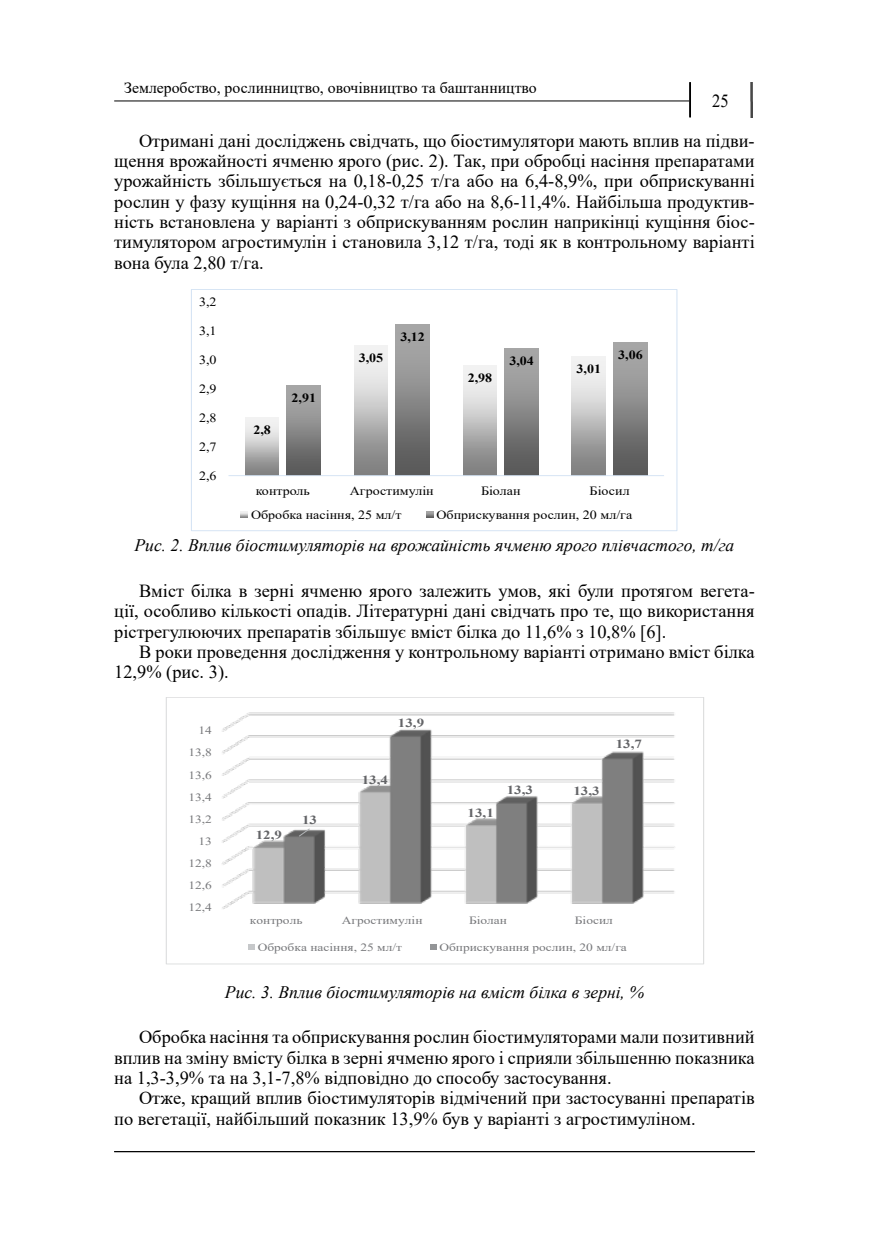
<style>
.page{position:relative;width:869px;height:1241px;background:#fff}
.page>*{position:absolute;margin:0;border:0;box-sizing:border-box;transform-origin:0 0}
.t1{font:18.38px/20.3px "Times New Roman";color:#000;text-align:justify}
.t2{font:18.38px "Times New Roman";color:#000;scale:.9 1}
.t3{font:italic 17.5px "Times New Roman";color:#000}
.t4{font:15.75px "Times New Roman";color:#000}
.t5{font:12.6px "Times New Roman";color:#000;scale:1.12 1}
.t6{font:700 12.6px "Times New Roman";color:#000;scale:1.12 1}
.t7{font:700 12.42px "Times New Roman";color:#636467;scale:1.21 1}
.t8{font:11.03px "Times New Roman";color:#77787b;scale:1.21 1}
</style>
<div class="page">
<hr style="left:114px;top:100px;width:574px;height:1px;background:#000">
<hr style="left:688px;top:82px;width:2px;height:35px;background:#000">
<img style="left:750px;top:82px;width:3px;height:35px">
<hr style="left:114px;top:1150px;width:640px;height:1px;background:#000">
<div style="left:245px;top:417px;width:34px;height:58px;background:linear-gradient(to bottom,#fff,#818181)"></div>
<div style="left:354px;top:345px;width:33px;height:130px;background:linear-gradient(to bottom,#fff,#7e7e7e)"></div>
<div style="left:463px;top:365px;width:33px;height:110px;background:linear-gradient(to bottom,#fff,#7e7e7e)"></div>
<div style="left:571px;top:356px;width:34px;height:119px;background:linear-gradient(to bottom,#fff,#7d7d7d)"></div>
<div style="left:287px;top:385px;width:33px;height:90px;background:linear-gradient(to bottom,#b3b3b3,#595959)"></div>
<div style="left:395px;top:325px;width:34px;height:150px;background:linear-gradient(to bottom,#b2b2b2,#585858)"></div>
<div style="left:504px;top:348px;width:34px;height:127px;background:linear-gradient(to bottom,#b2b2b2,#575757)"></div>
<div style="left:613px;top:342px;width:34px;height:133px;background:linear-gradient(to bottom,#b2b2b2,#575757)"></div>
<hr style="left:228px;top:475px;width:435px;height:1px;background:#d4e3f4">
<svg style="left:241px;top:511px;width:7px;height:6px"></svg>
<svg style="left:426px;top:511px;width:7px;height:6px"></svg>
<div style="left:191px;top:289px;width:486px;height:242px;border:1px solid #d4e3f4"></div>
<img style="left:222px;top:712px;width:453px;height:197px">
<svg style="left:297px;top:827px;width:14px;height:10px"></svg>
<div style="left:248px;top:943px;width:7px;height:6px;background:#c6c8ca"></div>
<div style="left:429px;top:943px;width:7px;height:6px;background:#939597"></div>
<div style="left:166px;top:697px;width:537px;height:267px;border:1px solid #dcddde"></div>
<p class="t4" style="left:124px;top:77px;width:414px">Землеробство, рослинництво, овочівництво та баштанництво</p>
<p class="t1" style="left:114px;top:130px;width:641px;text-indent:25px">Отримані дані досліджень свідчать, що біостимулятори мають вплив на підви&shy;щення врожайності ячменю ярого (рис. 2). Так, при обробці насіння препаратами урожайність збільшується на 0,18-0,25 т/га або на 6,4-8,9%, при обприскуванні рослин у фазу кущіння на 0,24-0,32 т/га або на 8,6-11,4%. Найбільша продуктив&shy;ність встановлена у варіанті з обприскуванням рослин наприкінці кущіння біос&shy;тимулятором агростимулін і становила 3,12 т/га, тоді як в контрольному варіанті вона була 2,80 т/га.</p>
<p class="t2" style="left:712px;top:88px;width:20px">25</p>
<p class="t5" style="left:199px;top:292px;width:17px">3,2</p>
<p class="t5" style="left:199px;top:321px;width:17px">3,1</p>
<p class="t5" style="left:199px;top:350px;width:17px">3,0</p>
<p class="t5" style="left:199px;top:379px;width:17px">2,9</p>
<p class="t5" style="left:199px;top:408px;width:17px">2,8</p>
<p class="t5" style="left:199px;top:437px;width:17px">2,7</p>
<p class="t5" style="left:199px;top:466px;width:17px">2,6</p>
<p class="t6" style="left:253px;top:421px;width:17px">2,8</p>
<p class="t6" style="left:291px;top:389px;width:23px">2,91</p>
<p class="t6" style="left:358px;top:348px;width:23px">3,05</p>
<p class="t6" style="left:400px;top:328px;width:23px">3,12</p>
<p class="t6" style="left:467px;top:368px;width:23px">2,98</p>
<p class="t6" style="left:509px;top:351px;width:23px">3,04</p>
<p class="t6" style="left:576px;top:360px;width:23px">3,01</p>
<p class="t6" style="left:618px;top:345px;width:23px">3,06</p>
<p class="t5" style="left:256px;top:481px;width:50px">контроль</p>
<p class="t5" style="left:349px;top:481px;width:76px">Агростимулін</p>
<p class="t5" style="left:481px;top:481px;width:37px">Біолан</p>
<p class="t5" style="left:589px;top:481px;width:37px">Біосил</p>
<p class="t5" style="left:251px;top:505px;width:136px">Обробка насіння, 25 мл/т</p>
<p class="t5" style="left:436px;top:505px;width:176px">Обприскування рослин, 20 мл/га</p>
<p class="t3" style="left:134px;top:533px;width:601px">Рис. 2. Вплив біостимуляторів на врожайність ячменю ярого плівчастого, т/га</p>
<p class="t1" style="left:114px;top:580px;width:641px;text-indent:25px">Вміст білка в зерні ячменю ярого залежить умов, які були протягом вегета&shy;ції, особливо кількості опадів. Літературні дані свідчать про те, що використання рістрегулюючих препаратів збільшує вміст білка до 11,6% з 10,8% [6].</p>
<p class="t1" style="left:114px;top:641px;width:641px;text-indent:25px">В роки проведення дослідження у контрольному варіанті отримано вміст білка<br>12,9% (рис. 3).</p>
<p class="t8" style="left:198px;top:722px;width:13px">14</p>
<p class="t8" style="left:188px;top:745px;width:21px">13,8</p>
<p class="t8" style="left:188px;top:767px;width:21px">13,6</p>
<p class="t8" style="left:188px;top:789px;width:21px">13,4</p>
<p class="t8" style="left:188px;top:811px;width:21px">13,2</p>
<p class="t8" style="left:198px;top:833px;width:13px">13</p>
<p class="t8" style="left:188px;top:855px;width:21px">12,8</p>
<p class="t8" style="left:188px;top:877px;width:21px">12,6</p>
<p class="t8" style="left:188px;top:899px;width:21px">12,4</p>
<p class="t7" style="left:255px;top:825px;width:23px">12,9</p>
<p class="t7" style="left:302px;top:811px;width:14px">13</p>
<p class="t7" style="left:398px;top:714px;width:23px">13,9</p>
<p class="t7" style="left:361px;top:770px;width:23px">13,4</p>
<p class="t7" style="left:467px;top:803px;width:23px">13,1</p>
<p class="t7" style="left:506px;top:780px;width:23px">13,3</p>
<p class="t7" style="left:573px;top:781px;width:23px">13,3</p>
<p class="t7" style="left:615px;top:735px;width:23px">13,7</p>
<p class="t8" style="left:250px;top:912px;width:45px">контроль</p>
<p class="t8" style="left:341px;top:912px;width:68px">Агростимулін</p>
<p class="t8" style="left:469px;top:912px;width:33px">Біолан</p>
<p class="t8" style="left:574px;top:912px;width:33px">Біосил</p>
<p class="t8" style="left:257px;top:939px;width:121px">Обробка насіння, 25 мл/т</p>
<p class="t8" style="left:439px;top:939px;width:156px">Обприскування рослин, 20 мл/га</p>
<p class="t3" style="left:225px;top:979px;width:420px">Рис. 3. Вплив біостимуляторів на вміст білка в зерні, %</p>
<p class="t1" style="left:114px;top:1026px;width:641px;text-indent:25px">Обробка насіння та обприскування рослин біостимуляторами мали позитивний вплив на зміну вмісту білка в зерні ячменю ярого і сприяли збільшенню показника на 1,3-3,9% та на 3,1-7,8% відповідно до способу застосування.</p>
<p class="t1" style="left:114px;top:1087px;width:641px;text-indent:25px">Отже, кращий вплив біостимуляторів відмічений при застосуванні препаратів по вегетації, найбільший показник 13,9% був у варіанті з агростимуліном.</p>
</div>
